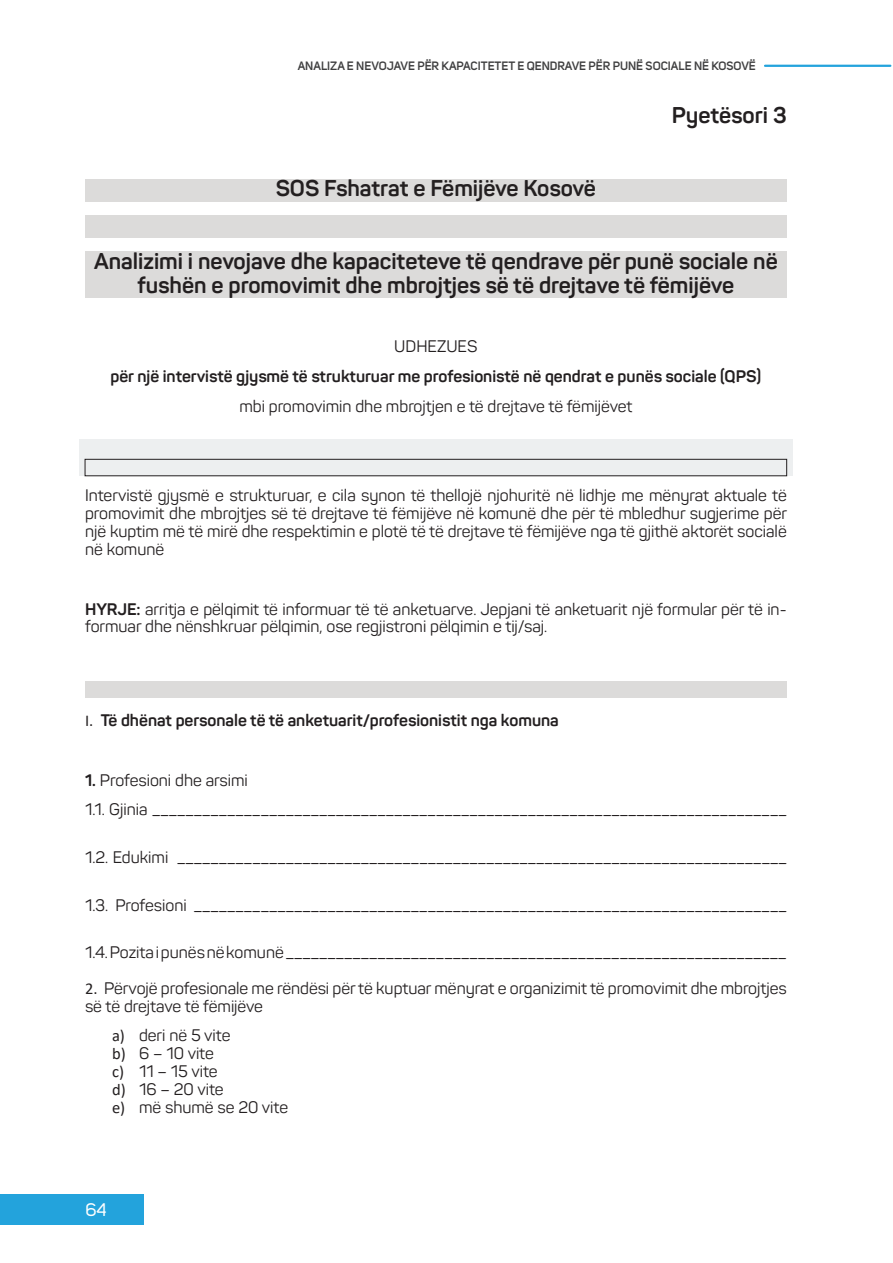
<style>
.page{position:relative;width:893px;height:1263px;background:#fff}
.page>*{position:absolute;margin:0;border:0;box-sizing:border-box;transform-origin:0 0}
.t1{font:700 22.5px/24.3px "Panton";color:#231f20;text-align:center}
.t2{font:18px "Uni Sans";color:#fff}
.t3{font:16.5px/17.9px "Panton";color:#231f20}
.t4{font:700 16.5px "Panton";color:#231f20}
.t5{font:600 12px "Uni Sans";color:#3e3e3f}
.s1{font-weight:700}
.s2{font-family:"Calibri";font-weight:400}
.s3{font-family:"Calibri"}
</style>
<div class="page">
<hr style="left:765px;top:65px;width:125px;height:2px;background:#23a3dc">
<div style="left:0;top:1194px;width:143px;height:30px;background:#23a3dc"></div>
<div style="left:85px;top:179px;width:702px;height:22px;background:#dcdbda"></div>
<div style="left:85px;top:215px;width:702px;height:23px;background:#dcdbda"></div>
<div style="left:85px;top:251px;width:702px;height:47px;background:#dcdbda"></div>
<div style="left:79px;top:440px;width:714px;height:36px;background:#edeff0"></div>
<div style="left:85px;top:459px;width:702px;height:17px;border:1px solid #231f20"></div>
<div style="left:85px;top:681px;width:702px;height:16px;background:#dcdbda"></div>
<p class="t5" style="left:298px;top:59px;width:460px">ANALIZA E NEVOJAVE PËR KAPACITETET E QENDRAVE PËR PUNË SOCIALE NË KOSOVË</p>
<h1 class="t1" style="left:276px;top:176px;width:322px">SOS Fshatrat e Fëmijëve Kosovë</h1>
<h1 class="t1" style="left:672px;top:103px;width:116px">Pyetësori 3</h1>
<h1 class="t1" style="left:94px;top:248px;width:685px">Analizimi i nevojave dhe kapaciteteve të qendrave për punë sociale në fushën e promovimit dhe mbrojtjes së të drejtave të fëmijëve</h1>
<p class="t3" style="left:394px;top:338px;width:85px">UDHEZUES</p>
<p class="t4" style="left:110px;top:366px;width:652px">për një intervistë gjysmë të strukturuar me profesionistë në qendrat e punës sociale (QPS)</p>
<p class="t3" style="left:239px;top:397px;width:395px">mbi promovimin dhe mbrojtjen e të drejtave të fëmijëvet</p>
<p class="t3" style="left:85px;top:487px;width:703px;text-align:justify">Intervistë gjysmë e strukturuar, e cila synon të thellojë njohuritë në lidhje me mënyrat aktuale të promovimit dhe mbrojtjes së të drejtave të fëmijëve në komunë dhe për të mbledhur sugjerime për një kuptim më të mirë dhe respektimin e plotë të të drejtave të fëmijëve nga të gjithë aktorët socialë në komunë</p>
<p class="t3" style="left:85px;top:600px;width:703px"><span class="s1">HYRJE:</span> arritja e pëlqimit të informuar të të anketuarve. Jepjani të anketuarit një formular për të in&shy;formuar dhe nënshkruar pëlqimin, ose regjistroni pëlqimin e tij/saj.</p>
<p class="t4" style="left:85px;top:710px;width:475px"><span class="s2">I.</span> Të dhënat personale të të anketuarit/profesionistit nga komuna</p>
<p class="t3" style="left:85px;top:765px;width:703px;line-height:29.8px"><span class="s1">1.</span> Profesioni dhe arsimi<br>1.1. Gjinia ____________________________________________________________________________</p>
<p class="t3" style="left:85px;top:848px;width:703px">1.2. Edukimi _________________________________________________________________________</p>
<p class="t3" style="left:85px;top:896px;width:703px">1.3. Profesioni _______________________________________________________________________</p>
<p class="t3" style="left:85px;top:943px;width:703px">1.4. Pozita i punës në komunë ____________________________________________________________</p>
<p class="t3" style="left:85px;top:979px;width:703px"><span class="s3">2.</span> Përvojë profesionale me rëndësi për të kuptuar mënyrat e organizimit të promovimit dhe mbrojtjes së të drejtave të fëmijëve</p>
<p class="t3" style="left:112px;top:1027px;width:178px"><span class="s3">a)</span> deri në 5 vite<br><span class="s3">b)</span> 6 – 10 vite<br><span class="s3">c)</span> 11 – 15 vite<br><span class="s3">d)</span> 16 – 20 vite<br><span class="s3">e)</span> më shumë se 20 vite</p>
<p class="t2" style="left:85px;top:1199px;width:23px">64</p>
</div>
